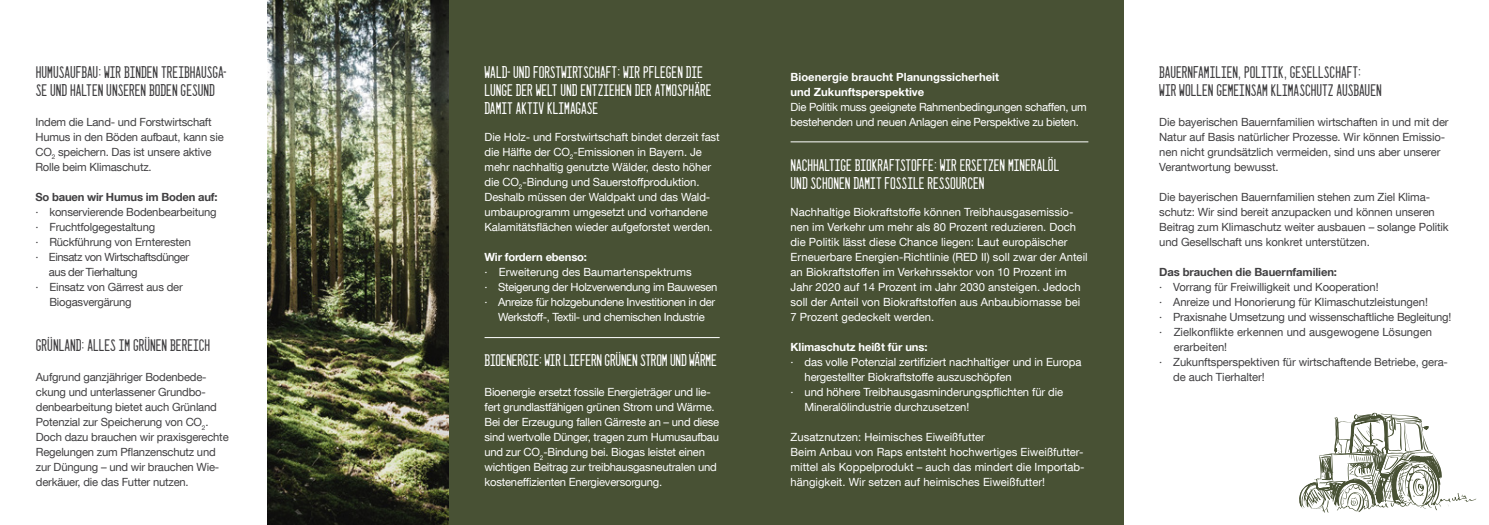
<style>
.page{position:relative;width:1489px;height:525px;background:#fff}
.page>*{position:absolute;margin:0;border:0;box-sizing:border-box;transform-origin:0 0}
.t1{font:15px/18px "Dealerplate California";color:#fff}
.t2{font:15px/18px "Dealerplate California";color:#414042}
.t3{font:11.25px/15px "Helvetica Neue LT Com";letter-spacing:-.01em;color:#fff}
.t4{font:11.25px/15px "Helvetica Neue LT Com";letter-spacing:-.02em;color:#414042}
.t5{font:11.25px "Helvetica Neue LT Com";letter-spacing:-.03em;color:#fff}
.t6{font:700 11.25px/15px "Helvetica Neue LT Com";letter-spacing:-.01em;color:#fff}
.t7{font:700 11.25px "Helvetica Neue LT Com";letter-spacing:-.01em;color:#414042}
.t8{font:11.25px "Helvetica Neue LT Com";color:#414042}
.t9{font:11.25px "Helvetica Neue LT Com";letter-spacing:-.04em;color:#414042}
</style>
<div class="page">
<img style="left:268px;top:0;width:181px;height:524px">
<div style="left:449px;top:0;width:674px;height:524px;background:#485134"></div>
<svg style="left:1299px;top:412px;width:177px;height:100px"></svg>
<hr style="left:484px;top:337px;width:235px;height:1px;background:#fff">
<hr style="left:790px;top:141px;width:298px;height:1px;background:#fff">
<h1 class="t2" style="left:36px;top:62px;width:192px">HUMUSAUFBAU: WIR BINDEN TREIBHAUSGA-<br>SE UND HALTEN UNSEREN BODEN GESUND</h1>
<p class="t4" style="left:35px;top:114px;width:190px">Indem die Land- und Forstwirtschaft Humus in den Böden aufbaut, kann sie CO<sub>2</sub> speichern. Das ist unsere aktive Rolle beim Klimaschutz.</p>
<p class="t7" style="left:35px;top:189px;width:184px">So bauen wir Humus im Boden auf:</p>
<p class="t4" style="left:35px;top:204px;width:183px">∙ konservierende Bodenbearbeitung</p>
<p class="t4" style="left:35px;top:219px;width:121px">∙ Fruchtfolgegestaltung</p>
<p class="t4" style="left:35px;top:234px;width:157px">∙ Rückführung von Ernteresten</p>
<p class="t9" style="left:35px;top:249px;width:155px">∙ Einsatz von Wirtschaftsdünger</p>
<p class="t9" style="left:49px;top:264px;width:90px">aus der Tierhaltung</p>
<p class="t4" style="left:35px;top:279px;width:149px">∙ Einsatz von Gärrest aus der</p>
<p class="t4" style="left:49px;top:294px;width:84px">Biogasvergärung</p>
<h1 class="t2" style="left:36px;top:335px;width:176px">GRÜNLAND: ALLES IM GRÜNEN BEREICH</h1>
<p class="t4" style="left:36px;top:369px;width:194px">Aufgrund ganzjähriger Bodenbede&shy;ckung und unterlassener Grundbo&shy;denbearbeitung bietet auch Grünland Potenzial zur Speicherung von CO<sub>2</sub>.<br>Doch dazu brauchen wir praxisgerechte Regelungen zum Pflanzenschutz und zur Düngung – und wir brauchen Wie&shy;derkäuer, die das Futter nutzen.</p>
<h1 class="t1" style="left:484px;top:62px;width:228px">WALD- UND FORSTWIRTSCHAFT: WIR PFLEGEN DIE<br>LUNGE DER WELT UND ENTZIEHEN DER ATMOSPHÄRE<br>DAMIT AKTIV KLIMAGASE</h1>
<p class="t3" style="left:484px;top:129px;width:237px">Die Holz- und Forstwirtschaft bindet derzeit fast die Hälfte der CO<sub>2</sub>-Emissionen in Bayern. Je mehr nachhaltig genutzte Wälder, desto höher die CO<sub>2</sub>-Bindung und Sauerstoffproduktion.<br>Deshalb müssen der Waldpakt und das Wald&shy;umbauprogramm umgesetzt und vorhandene Kalamitätsflächen wieder aufgeforstet werden.</p>
<p class="t6" style="left:484px;top:249px;width:104px">Wir fordern ebenso:</p>
<p class="t3" style="left:484px;top:264px;width:209px">∙ Erweiterung des Baumartenspektrums</p>
<p class="t5" style="left:484px;top:279px;width:234px">∙ Steigerung der Holzverwendung im Bauwesen</p>
<p class="t5" style="left:484px;top:294px;width:232px">∙ Anreize für holzgebundene Investitionen in der</p>
<p class="t5" style="left:498px;top:309px;width:208px">Werkstoff-, Textil- und chemischen Industrie</p>
<h1 class="t1" style="left:484px;top:350px;width:234px">BIOENERGIE: WIR LIEFERN GRÜNEN STROM UND WÄRME</h1>
<p class="t3" style="left:484px;top:384px;width:236px">Bioenergie ersetzt fossile Energieträger und lie&shy;fert grundlastfähigen grünen Strom und Wärme.<br>Bei der Erzeugung fallen Gärreste an – und diese sind wertvolle Dünger, tragen zum Humusaufbau und zur CO<sub>2</sub>-Bindung bei. Biogas leistet einen wichtigen Beitrag zur treibhausgasneutralen und kosteneffizienten Energieversorgung.</p>
<p class="t6" style="left:790px;top:69px;width:210px">Bioenergie braucht Planungssicherheit und Zukunftsperspektive</p>
<p class="t3" style="left:790px;top:99px;width:298px">Die Politik muss geeignete Rahmenbedingungen schaffen, um bestehenden und neuen Anlagen eine Perspektive zu bieten.</p>
<h1 class="t1" style="left:790px;top:155px;width:270px">NACHHALTIGE BIOKRAFTSTOFFE: WIR ERSETZEN MINERALÖL<br>UND SCHONEN DAMIT FOSSILE RESSOURCEN</h1>
<p class="t3" style="left:790px;top:204px;width:298px">Nachhaltige Biokraftstoffe können Treibhausgasemissio&shy;nen im Verkehr um mehr als 80 Prozent reduzieren. Doch die Politik lässt diese Chance liegen: Laut europäischer Erneuerbare Energien-Richtlinie (RED II) soll zwar der Anteil an Biokraftstoffen im Verkehrssektor von 10 Prozent im Jahr 2020 auf 14 Prozent im Jahr 2030 ansteigen. Jedoch soll der Anteil von Biokraftstoffen aus Anbaubiomasse bei 7 Prozent gedeckelt werden.</p>
<p class="t6" style="left:790px;top:339px;width:138px">Klimaschutz heißt für uns:</p>
<p class="t3" style="left:790px;top:354px;width:292px">∙ das volle Potenzial zertifiziert nachhaltiger und in Europa</p>
<p class="t3" style="left:804px;top:369px;width:208px">hergestellter Biokraftstoffe auszuschöpfen</p>
<p class="t3" style="left:790px;top:384px;width:274px">∙ und höhere Treibhausgasminderungspflichten für die</p>
<p class="t3" style="left:804px;top:399px;width:166px">Mineralölindustrie durchzusetzen!</p>
<p class="t3" style="left:790px;top:429px;width:295px">Zusatznutzen: Heimisches Eiweißfutter<br>Beim Anbau von Raps entsteht hochwertiges Eiweißfutter&shy;mittel als Koppelprodukt – auch das mindert die Importab&shy;hängigkeit. Wir setzen auf heimisches Eiweißfutter!</p>
<h1 class="t2" style="left:1159px;top:62px;width:224px">BAUERNFAMILIEN, POLITIK, GESELLSCHAFT:<br>WIR WOLLEN GEMEINSAM KLIMASCHUTZ AUSBAUEN</h1>
<p class="t4" style="left:1159px;top:114px;width:291px">Die bayerischen Bauernfamilien wirtschaften in und mit der Natur auf Basis natürlicher Prozesse. Wir können Emissio&shy;nen nicht grundsätzlich vermeiden, sind uns aber unserer Verantwortung bewusst.</p>
<p class="t4" style="left:1159px;top:189px;width:291px">Die bayerischen Bauernfamilien stehen zum Ziel Klima&shy;schutz: Wir sind bereit anzupacken und können unseren Beitrag zum Klimaschutz weiter ausbauen – solange Politik und Gesellschaft uns konkret unterstützen.</p>
<p class="t7" style="left:1159px;top:264px;width:179px">Das brauchen die Bauernfamilien:</p>
<p class="t4" style="left:1159px;top:279px;width:221px">∙ Vorrang für Freiwilligkeit und Kooperation!</p>
<p class="t4" style="left:1159px;top:294px;width:270px">∙ Anreize und Honorierung für Klimaschutzleistungen!</p>
<p class="t4" style="left:1159px;top:309px;width:294px">∙ Praxisnahe Umsetzung und wissenschaftliche Begleitung!</p>
<p class="t8" style="left:1159px;top:324px;width:274px">∙ Zielkonflikte erkennen und ausgewogene Lösungen</p>
<p class="t8" style="left:1173px;top:339px;width:55px">erarbeiten!</p>
<p class="t4" style="left:1159px;top:354px;width:290px">∙ Zukunftsperspektiven für wirtschaftende Betriebe, gera-</p>
<p class="t4" style="left:1173px;top:369px;width:93px">de auch Tierhalter!</p>
</div>
